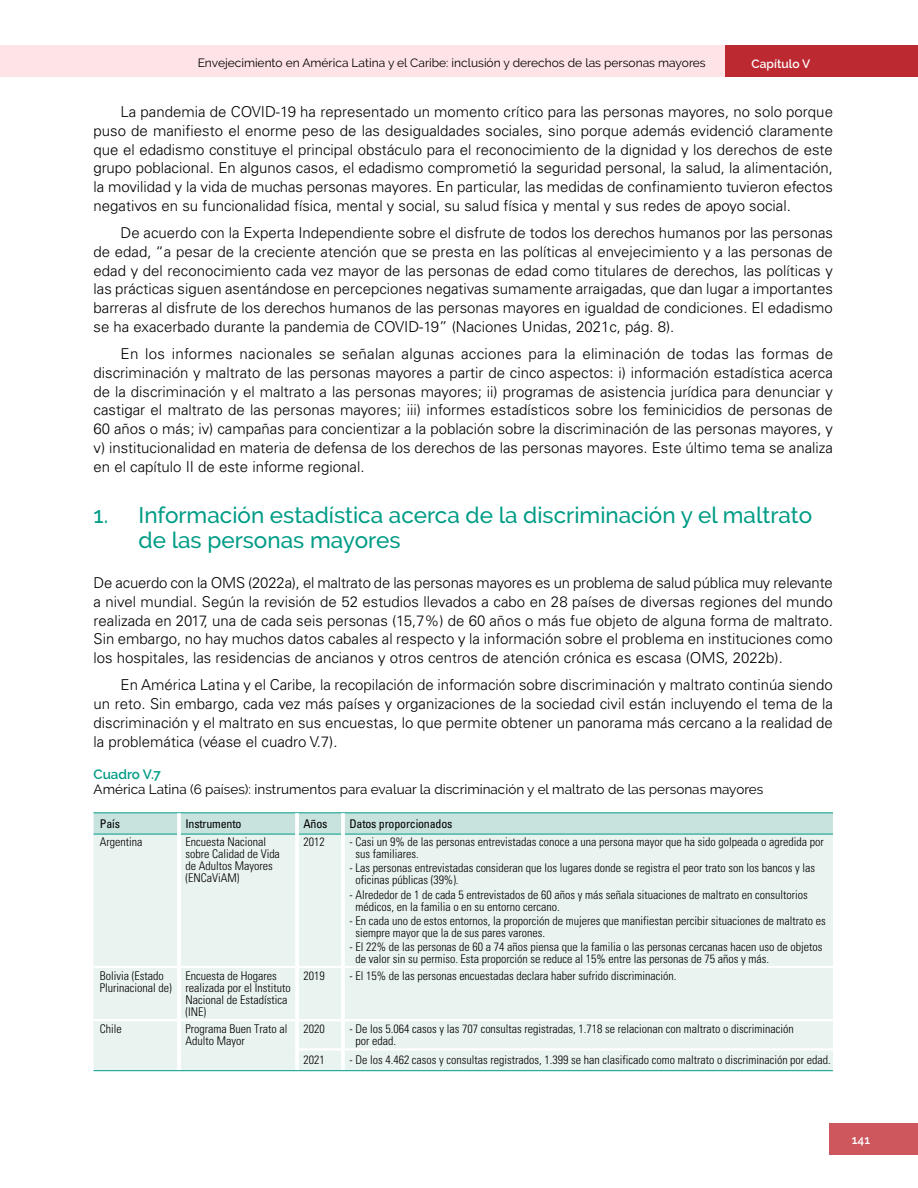
<style>
.page{position:relative;width:918px;height:1188px;background:#fff}
.page>*{position:absolute;margin:0;border:0;box-sizing:border-box;transform-origin:0 0}
.t1{font:500 22.5px/25.5px "Raleway";color:#009c86}
.t2{font:300 15px/18.8px "Univers LT Std";color:#000;text-align:justify}
.t3{font:13.5px "Raleway";color:#000}
.t4{font:600 13.5px "Raleway";color:#009c86}
.t5{font:300 condensed 12px/12px "Univers LT Std";color:#000}
.t6{font:12px "Raleway";color:#000}
.t7{font:condensed 12px "Univers LT Std";letter-spacing:-.015em;color:#000}
.t8{font:600 12px "Raleway";color:#fff}
</style>
<div class="page">
<div style="left:724px;top:45px;width:194px;height:32px;background:#bd2931"></div>
<div style="left:0;top:45px;width:724px;height:32px;background:#ffe4e7"></div>
<div style="left:829px;top:1123px;width:89px;height:32px;background:#ce565d"></div>
<svg style="left:94px;top:813px;width:739px;height:21px;background:#c0e0da"></svg>
<div style="left:94px;top:835px;width:739px;height:235px;background:#e9f3f0"></div>
<hr style="left:299px;top:1048px;width:42px;height:3px;background:#fff">
<hr style="left:345px;top:1048px;width:488px;height:3px;background:#fff">
<hr style="left:94px;top:812px;width:85px;height:1px;background:#009c86">
<hr style="left:179px;top:812px;width:118px;height:1px;background:#009c86">
<hr style="left:297px;top:812px;width:46px;height:1px;background:#009c86">
<hr style="left:343px;top:812px;width:490px;height:1px;background:#009c86">
<hr style="left:94px;top:834px;width:83px;height:1px;background:#009c86">
<hr style="left:181px;top:834px;width:114px;height:1px;background:#009c86">
<hr style="left:299px;top:834px;width:42px;height:1px;background:#009c86">
<hr style="left:345px;top:834px;width:488px;height:1px;background:#009c86">
<hr style="left:94px;top:966px;width:83px;height:2px;background:#fff">
<hr style="left:181px;top:966px;width:114px;height:2px;background:#fff">
<hr style="left:299px;top:966px;width:42px;height:2px;background:#fff">
<hr style="left:345px;top:966px;width:488px;height:2px;background:#fff">
<hr style="left:94px;top:1019px;width:83px;height:2px;background:#fff">
<hr style="left:181px;top:1019px;width:114px;height:2px;background:#fff">
<hr style="left:299px;top:1019px;width:42px;height:2px;background:#fff">
<hr style="left:345px;top:1019px;width:488px;height:2px;background:#fff">
<hr style="left:177px;top:834px;width:4px;height:133px;background:#fff">
<hr style="left:295px;top:834px;width:4px;height:133px;background:#fff">
<hr style="left:341px;top:834px;width:4px;height:133px;background:#fff">
<hr style="left:177px;top:967px;width:4px;height:53px;background:#fff">
<hr style="left:295px;top:967px;width:4px;height:53px;background:#fff">
<hr style="left:341px;top:967px;width:4px;height:53px;background:#fff">
<hr style="left:177px;top:1020px;width:4px;height:29px;background:#fff">
<hr style="left:177px;top:1049px;width:4px;height:21px;background:#fff">
<hr style="left:295px;top:1020px;width:4px;height:29px;background:#fff">
<hr style="left:341px;top:1020px;width:4px;height:29px;background:#fff">
<hr style="left:295px;top:1049px;width:4px;height:21px;background:#fff">
<hr style="left:341px;top:1049px;width:4px;height:21px;background:#fff">
<hr style="left:177px;top:813px;width:4px;height:21px;background:#f8fbfb">
<hr style="left:295px;top:813px;width:4px;height:21px;background:#fff">
<hr style="left:341px;top:813px;width:4px;height:21px;background:#f8fbfb">
<hr style="left:297px;top:1070px;width:46px;height:1px;background:#009c86">
<hr style="left:343px;top:1070px;width:490px;height:1px;background:#009c86">
<hr style="left:94px;top:1070px;width:85px;height:1px;background:#009c86">
<hr style="left:179px;top:1070px;width:118px;height:1px;background:#009c86">
<p class="t6" style="left:198px;top:56px;width:510px">Envejecimiento en América Latina y el Caribe: inclusión y derechos de las personas mayores</p>
<p class="t2" style="left:94px;top:102px;width:741px;text-indent:27px">La pandemia de COVID-19 ha representado un momento crítico para las personas mayores, no solo porque puso de manifiesto el enorme peso de las desigualdades sociales, sino porque además evidenció claramente que el edadismo constituye el principal obstáculo para el reconocimiento de la dignidad y los derechos de este grupo poblacional. En algunos casos, el edadismo comprometió la seguridad personal, la salud, la alimentación, la movilidad y la vida de muchas personas mayores. En particular, las medidas de confinamiento tuvieron efectos negativos en su funcionalidad física, mental y social, su salud física y mental y sus redes de apoyo social.</p>
<p class="t2" style="left:94px;top:223px;width:741px;text-indent:27px">De acuerdo con la Experta Independiente sobre el disfrute de todos los derechos humanos por las personas de edad, “a pesar de la creciente atención que se presta en las políticas al envejecimiento y a las personas de edad y del reconocimiento cada vez mayor de las personas de edad como titulares de derechos, las políticas y las prácticas siguen asentándose en percepciones negativas sumamente arraigadas, que dan lugar a importantes barreras al disfrute de los derechos humanos de las personas mayores en igualdad de condiciones. El edadismo se ha exacerbado durante la pandemia de COVID-19” (Naciones Unidas, 2021c, pág. 8).</p>
<p class="t2" style="left:94px;top:344px;width:741px;text-indent:27px">En los informes nacionales se señalan algunas acciones para la eliminación de todas las formas de discriminación y maltrato de las personas mayores a partir de cinco aspectos: i) información estadística acerca de la discriminación y el maltrato a las personas mayores; ii) programas de asistencia jurídica para denunciar y castigar el maltrato de las personas mayores; iii) informes estadísticos sobre los feminicidios de personas de 60 años o más; iv) campañas para concientizar a la población sobre la discriminación de las personas mayores, y v) institucionalidad en materia de defensa de los derechos de las personas mayores. Este último tema se analiza en el capítulo II de este informe regional.</p>
<h1 class="t1" style="left:139px;top:502px;width:675px;text-indent:-45px">1. Información estadística acerca de la discriminación y el maltrato de las personas mayores</h1>
<p class="t2" style="left:94px;top:574px;width:741px">De acuerdo con la OMS (2022a), el maltrato de las personas mayores es un problema de salud pública muy relevante a nivel mundial. Según la revisión de 52 estudios llevados a cabo en 28 países de diversas regiones del mundo realizada en 2017, una de cada seis personas (15,7%) de 60 años o más fue objeto de alguna forma de maltrato.<br>Sin embargo, no hay muchos datos cabales al respecto y la información sobre el problema en instituciones como los hospitales, las residencias de ancianos y otros centros de atención crónica es escasa (OMS, 2022b).</p>
<p class="t2" style="left:94px;top:676px;width:741px;text-indent:27px">En América Latina y el Caribe, la recopilación de información sobre discriminación y maltrato continúa siendo un reto. Sin embargo, cada vez más países y organizaciones de la sociedad civil están incluyendo el tema de la discriminación y el maltrato en sus encuestas, lo que permite obtener un panorama más cercano a la realidad de la problemática (véase el cuadro V.7).</p>
<p class="t4" style="left:94px;top:766px;width:69px">Cuadro V.7</p>
<p class="t3" style="left:94px;top:781px;width:671px">América Latina (6 países): instrumentos para evaluar la discriminación y el maltrato de las personas mayores</p>
<p class="t7" style="left:100px;top:816px;width:22px">País</p>
<p class="t7" style="left:185px;top:816px;width:58px">Instrumento</p>
<p class="t7" style="left:303px;top:816px;width:26px">Años</p>
<p class="t7" style="left:349px;top:816px;width:105px">Datos proporcionados</p>
<p class="t5" style="left:100px;top:836px;width:44px">Argentina</p>
<p class="t5" style="left:185px;top:836px;width:96px">Encuesta Nacional sobre Calidad de Vida de Adultos Mayores (ENCaViAM)</p>
<p class="t5" style="left:303px;top:836px;width:23px">2012</p>
<p class="t5" style="left:355px;top:836px;width:470px;text-indent:-6px">- Casi un 9% de las personas entrevistadas conoce a una persona mayor que ha sido golpeada o agredida por sus familiares.</p>
<p class="t8" style="left:752px;top:57px;width:60px">Capítulo V</p>
<p class="t5" style="left:355px;top:862px;width:461px;text-indent:-6px">- Las personas entrevistadas consideran que los lugares donde se registra el peor trato son los bancos y las oficinas públicas (39%).</p>
<p class="t5" style="left:355px;top:888px;width:454px;text-indent:-6px">- Alrededor de 1 de cada 5 entrevistados de 60 años y más señala situaciones de maltrato en consultorios médicos, en la familia o en su entorno cercano.</p>
<p class="t5" style="left:355px;top:914px;width:472px;text-indent:-6px">- En cada uno de estos entornos, la proporción de mujeres que manifiestan percibir situaciones de maltrato es siempre mayor que la de sus pares varones.</p>
<p class="t5" style="left:355px;top:941px;width:469px;text-indent:-6px">- El 22% de las personas de 60 a 74 años piensa que la familia o las personas cercanas hacen uso de objetos de valor sin su permiso. Esta proporción se reduce al 15% entre las personas de 75 años y más.</p>
<p class="t5" style="left:100px;top:970px;width:73px">Bolivia (Estado<br>Plurinacional de)</p>
<p class="t5" style="left:185px;top:970px;width:107px">Encuesta de Hogares realizada por el Instituto<br>Nacional de Estadística (INE)</p>
<p class="t5" style="left:303px;top:970px;width:23px">2019</p>
<p class="t5" style="left:349px;top:970px;width:329px">- El 15% de las personas encuestadas declara haber sufrido discriminación.</p>
<p class="t5" style="left:100px;top:1023px;width:23px">Chile</p>
<p class="t5" style="left:185px;top:1023px;width:103px">Programa Buen Trato al<br>Adulto Mayor</p>
<p class="t5" style="left:303px;top:1023px;width:23px">2020</p>
<p class="t5" style="left:355px;top:1023px;width:440px;text-indent:-6px">- De los 5.064 casos y las 707 consultas registradas, 1.718 se relacionan con maltrato o discriminación por edad.</p>
<p class="t5" style="left:303px;top:1054px;width:23px">2021</p>
<p class="t5" style="left:349px;top:1054px;width:483px">- De los 4.462 casos y consultas registrados, 1.399 se han clasificado como maltrato o discriminación por edad.</p>
<p class="t8" style="left:852px;top:1132px;width:20px">141</p>
</div>
